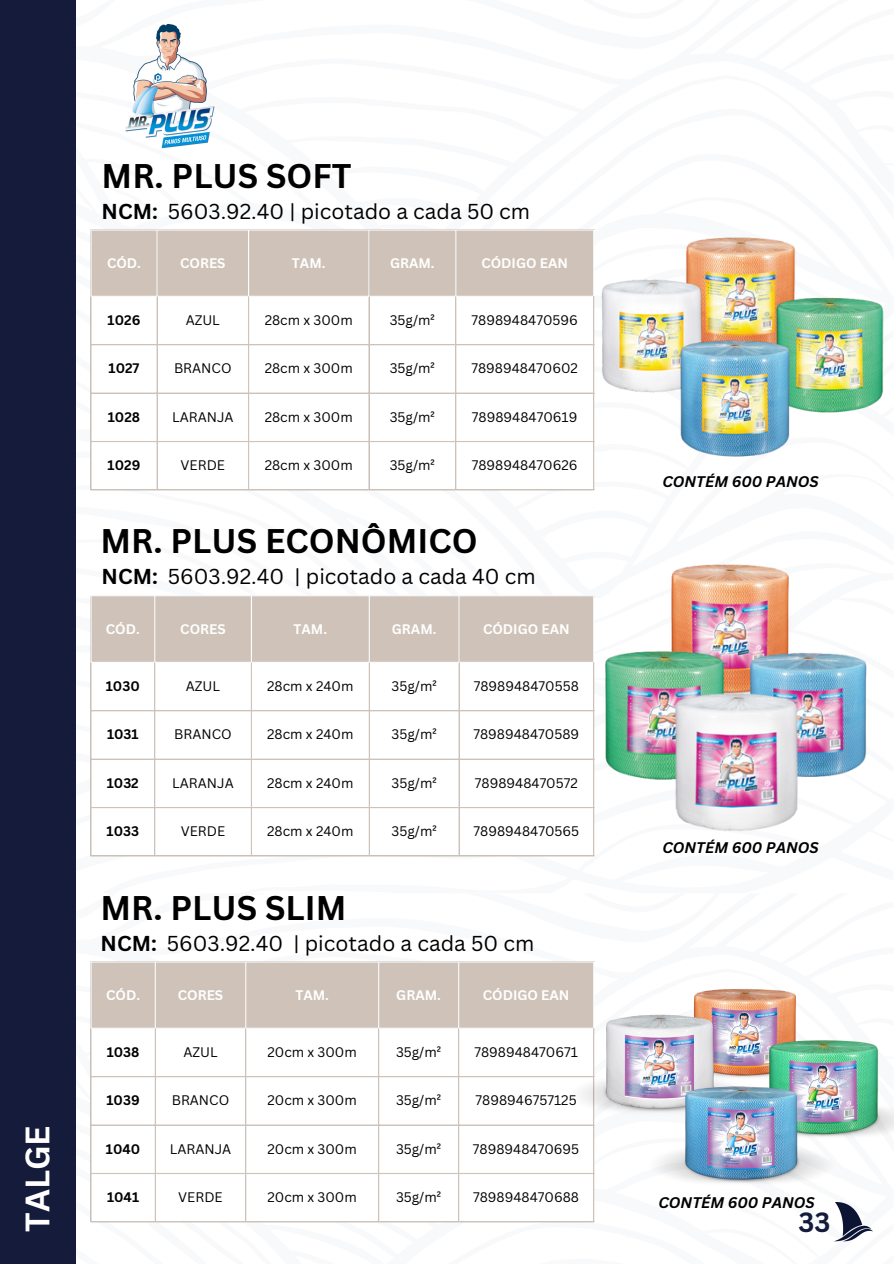
<style>
.page{position:relative;width:894px;height:1264px;background:#fff}
.page>*{position:absolute;margin:0;border:0;box-sizing:border-box;transform-origin:0 0}
.t1{font:700 33.3px "Canva Sans";color:#000}
.t2{font:700 33px "Canva Sans";color:#fff}
.t3{font:700 27px "Canva Sans";color:#151b3b}
.t4{font:21px "Canva Sans";color:#000}
.t5{font:italic 700 15px "Canva Sans";color:#000}
.t6{font:13.5px "Canva Sans";color:#000}
.t7{font:700 13.5px "Canva Sans";color:#fff}
.t8{font:700 13.5px "Canva Sans";color:#000}
.s1{font-weight:700}
</style>
<div class="page">
<svg style="left:75px;top:369px;width:1px;height:60px"></svg>
<svg style="left:75px;top:0;width:1px;height:35px"></svg>
<svg style="left:75px;top:893px;width:1px;height:35px"></svg>
<div style="left:0;top:0;width:75px;height:1263px;background:#151b3b"></div>
<img style="left:125px;top:23px;width:90px;height:126px">
<div style="left:91px;top:230px;width:502px;height:66px;background:#cfc3b9"></div>
<svg style="left:91px;top:297px;width:496px;height:192px"></svg>
<hr style="left:156px;top:230px;width:2px;height:66px;background:#fff">
<hr style="left:248px;top:230px;width:1px;height:66px;background:#fff">
<hr style="left:368px;top:230px;width:1px;height:66px;background:#fff">
<hr style="left:455px;top:230px;width:1px;height:66px;background:#fff">
<hr style="left:90px;top:297px;width:1px;height:192px;background:#cfc3b9">
<hr style="left:156px;top:297px;width:2px;height:192px;background:#cfc3b9">
<hr style="left:248px;top:297px;width:1px;height:192px;background:#cfc3b9">
<hr style="left:368px;top:297px;width:1px;height:192px;background:#cfc3b9">
<hr style="left:455px;top:297px;width:1px;height:192px;background:#cfc3b9">
<hr style="left:593px;top:297px;width:1px;height:192px;background:#cfc3b9">
<hr style="left:90px;top:344px;width:504px;height:1px;background:#cfc3b9">
<hr style="left:90px;top:392px;width:504px;height:2px;background:#cfc3b9">
<hr style="left:90px;top:441px;width:504px;height:1px;background:#cfc3b9">
<hr style="left:90px;top:489px;width:504px;height:1px;background:#cfc3b9">
<img style="left:587px;top:235px;width:297px;height:226px">
<div style="left:91px;top:596px;width:502px;height:65px;background:#cfc3b9"></div>
<svg style="left:91px;top:663px;width:502px;height:192px"></svg>
<hr style="left:154px;top:596px;width:1px;height:65px;background:#fff">
<hr style="left:251px;top:596px;width:1px;height:65px;background:#fff">
<hr style="left:368px;top:596px;width:2px;height:65px;background:#fff">
<hr style="left:458px;top:596px;width:1px;height:65px;background:#fff">
<hr style="left:90px;top:663px;width:1px;height:192px;background:#cfc3b9">
<hr style="left:154px;top:663px;width:1px;height:192px;background:#cfc3b9">
<hr style="left:251px;top:663px;width:1px;height:192px;background:#cfc3b9">
<hr style="left:368px;top:663px;width:2px;height:192px;background:#cfc3b9">
<hr style="left:458px;top:663px;width:1px;height:192px;background:#cfc3b9">
<hr style="left:593px;top:663px;width:1px;height:192px;background:#cfc3b9">
<hr style="left:90px;top:710px;width:504px;height:1px;background:#cfc3b9">
<hr style="left:90px;top:758px;width:504px;height:1px;background:#cfc3b9">
<hr style="left:90px;top:807px;width:504px;height:1px;background:#cfc3b9">
<hr style="left:90px;top:855px;width:504px;height:1px;background:#cfc3b9">
<img style="left:605px;top:564px;width:262px;height:268px">
<div style="left:91px;top:962px;width:461px;height:65px;background:#cfc3b9"></div>
<svg style="left:91px;top:1028px;width:461px;height:193px"></svg>
<hr style="left:155px;top:962px;width:1px;height:65px;background:#fff">
<hr style="left:245px;top:962px;width:1px;height:65px;background:#fff">
<hr style="left:378px;top:962px;width:1px;height:65px;background:#fff">
<hr style="left:458px;top:962px;width:1px;height:65px;background:#fff">
<hr style="left:90px;top:1028px;width:1px;height:193px;background:#cfc3b9">
<hr style="left:155px;top:1028px;width:1px;height:193px;background:#cfc3b9">
<hr style="left:245px;top:1028px;width:1px;height:193px;background:#cfc3b9">
<hr style="left:378px;top:1028px;width:1px;height:193px;background:#cfc3b9">
<hr style="left:458px;top:1028px;width:1px;height:193px;background:#cfc3b9">
<hr style="left:593px;top:1028px;width:1px;height:193px;background:#cfc3b9">
<hr style="left:90px;top:1076px;width:504px;height:1px;background:#cfc3b9">
<hr style="left:90px;top:1124px;width:504px;height:1px;background:#cfc3b9">
<hr style="left:90px;top:1172px;width:504px;height:1px;background:#cfc3b9">
<hr style="left:90px;top:1221px;width:504px;height:1px;background:#cfc3b9">
<img style="left:835px;top:1218px;width:38px;height:23px">
<img style="left:552px;top:961px;width:341px;height:257px">
<p class="t2" style="left:14px;top:1231px;width:108px;rotate:-90deg">TALGE</p>
<p class="t1" style="left:102px;top:152px;width:251px">MR. PLUS SOFT</p>
<p class="t4" style="left:102px;top:197px;width:430px"><span class="s1">NCM:</span> 5603.92.40 | picotado a cada 50 cm</p>
<p class="t7" style="left:107px;top:253px;width:35px">CÓD.</p>
<p class="t7" style="left:180px;top:253px;width:47px">CORES</p>
<h1 class="t7" style="left:292px;top:253px;width:35px">TAM.</h1>
<h2 class="t7" style="left:390px;top:253px;width:46px">GRAM.</h2>
<p class="t7" style="left:481px;top:253px;width:88px">CÓDIGO EAN</p>
<p class="t8" style="left:108px;top:310px;width:34px">1026</p>
<p class="t6" style="left:186px;top:310px;width:36px">AZUL</p>
<p class="t6" style="left:265px;top:310px;width:89px">28cm x 300m</p>
<p class="t6" style="left:389px;top:310px;width:47px">35g/m²</p>
<p class="t6" style="left:471px;top:310px;width:108px">7898948470596</p>
<p class="t8" style="left:108px;top:359px;width:32px">1027</p>
<p class="t6" style="left:174px;top:359px;width:59px">BRANCO</p>
<p class="t6" style="left:265px;top:359px;width:89px">28cm x 300m</p>
<p class="t6" style="left:389px;top:359px;width:47px">35g/m²</p>
<p class="t6" style="left:471px;top:359px;width:108px">7898948470602</p>
<p class="t8" style="left:108px;top:407px;width:34px">1028</p>
<p class="t6" style="left:172px;top:407px;width:63px">LARANJA</p>
<p class="t6" style="left:265px;top:407px;width:89px">28cm x 300m</p>
<p class="t6" style="left:389px;top:407px;width:47px">35g/m²</p>
<p class="t6" style="left:472px;top:407px;width:107px">7898948470619</p>
<p class="t8" style="left:108px;top:456px;width:34px">1029</p>
<p class="t6" style="left:180px;top:456px;width:46px">VERDE</p>
<p class="t6" style="left:265px;top:456px;width:89px">28cm x 300m</p>
<p class="t6" style="left:389px;top:456px;width:47px">35g/m²</p>
<p class="t6" style="left:471px;top:456px;width:107px">7898948470626</p>
<p class="t1" style="left:101px;top:517px;width:378px">MR. PLUS ECONÔMICO</p>
<p class="t4" style="left:102px;top:561px;width:435px"><span class="s1">NCM:</span> 5603.92.40 | picotado a cada 40 cm</p>
<p class="t7" style="left:106px;top:619px;width:35px">CÓD.</p>
<p class="t7" style="left:180px;top:619px;width:47px">CORES</p>
<p class="t7" style="left:293px;top:619px;width:35px">TAM.</p>
<p class="t7" style="left:392px;top:619px;width:46px">GRAM.</p>
<p class="t7" style="left:483px;top:619px;width:88px">CÓDIGO EAN</p>
<h1 class="t8" style="left:106px;top:676px;width:35px">1030</h1>
<h2 class="t6" style="left:186px;top:676px;width:36px">AZUL</h2>
<p class="t6" style="left:267px;top:676px;width:88px">28cm x 240m</p>
<p class="t6" style="left:391px;top:676px;width:47px">35g/m²</p>
<p class="t6" style="left:473px;top:676px;width:106px">7898948470558</p>
<p class="t8" style="left:107px;top:725px;width:33px">1031</p>
<p class="t6" style="left:174px;top:725px;width:59px">BRANCO</p>
<p class="t6" style="left:267px;top:725px;width:88px">28cm x 240m</p>
<p class="t6" style="left:391px;top:725px;width:47px">35g/m²</p>
<p class="t6" style="left:473px;top:725px;width:107px">7898948470589</p>
<p class="t8" style="left:107px;top:773px;width:33px">1032</p>
<p class="t6" style="left:172px;top:773px;width:63px">LARANJA</p>
<p class="t6" style="left:267px;top:773px;width:88px">28cm x 240m</p>
<p class="t6" style="left:391px;top:773px;width:47px">35g/m²</p>
<p class="t6" style="left:474px;top:773px;width:104px">7898948470572</p>
<p class="t8" style="left:107px;top:821px;width:34px">1033</p>
<p class="t6" style="left:181px;top:821px;width:46px">VERDE</p>
<p class="t6" style="left:267px;top:821px;width:88px">28cm x 240m</p>
<p class="t6" style="left:391px;top:821px;width:47px">35g/m²</p>
<p class="t6" style="left:473px;top:821px;width:107px">7898948470565</p>
<p class="t1" style="left:101px;top:884px;width:247px">MR. PLUS SLIM</p>
<p class="t4" style="left:101px;top:928px;width:435px"><span class="s1">NCM:</span> 5603.92.40 | picotado a cada 50 cm</p>
<p class="t7" style="left:106px;top:985px;width:35px">CÓD.</p>
<p class="t7" style="left:178px;top:985px;width:47px">CORES</p>
<p class="t7" style="left:295px;top:985px;width:35px">TAM.</p>
<p class="t7" style="left:396px;top:985px;width:46px">GRAM.</p>
<p class="t7" style="left:482px;top:985px;width:88px">CÓDIGO EAN</p>
<p class="t8" style="left:107px;top:1042px;width:34px">1038</p>
<p class="t6" style="left:183px;top:1042px;width:36px">AZUL</p>
<p class="t6" style="left:267px;top:1042px;width:91px">20cm x 300m</p>
<h1 class="t6" style="left:396px;top:1042px;width:47px">35g/m²</h1>
<p class="t6" style="left:474px;top:1042px;width:105px">7898948470671</p>
<h2 class="t8" style="left:106px;top:1090px;width:35px">1039</h2>
<p class="t6" style="left:172px;top:1090px;width:59px">BRANCO</p>
<p class="t6" style="left:267px;top:1090px;width:91px">20cm x 300m</p>
<p class="t6" style="left:396px;top:1090px;width:47px">35g/m²</p>
<p class="t6" style="left:475px;top:1090px;width:102px">7898946757125</p>
<p class="t8" style="left:106px;top:1139px;width:36px">1040</p>
<p class="t6" style="left:170px;top:1139px;width:63px">LARANJA</p>
<p class="t6" style="left:267px;top:1139px;width:91px">20cm x 300m</p>
<p class="t6" style="left:396px;top:1139px;width:47px">35g/m²</p>
<p class="t6" style="left:473px;top:1139px;width:108px">7898948470695</p>
<p class="t8" style="left:107px;top:1187px;width:34px">1041</p>
<p class="t6" style="left:178px;top:1187px;width:46px">VERDE</p>
<p class="t6" style="left:267px;top:1187px;width:91px">20cm x 300m</p>
<p class="t6" style="left:396px;top:1187px;width:47px">35g/m²</p>
<p class="t6" style="left:473px;top:1187px;width:107px">7898948470688</p>
<p class="t5" style="left:662px;top:471px;width:158px">CONTÉM 600 PANOS</p>
<p class="t5" style="left:662px;top:837px;width:158px">CONTÉM 600 PANOS</p>
<p class="t5" style="left:658px;top:1192px;width:158px">CONTÉM 600 PANOS</p>
<p class="t3" style="left:798px;top:1203px;width:33px">33</p>
</div>
